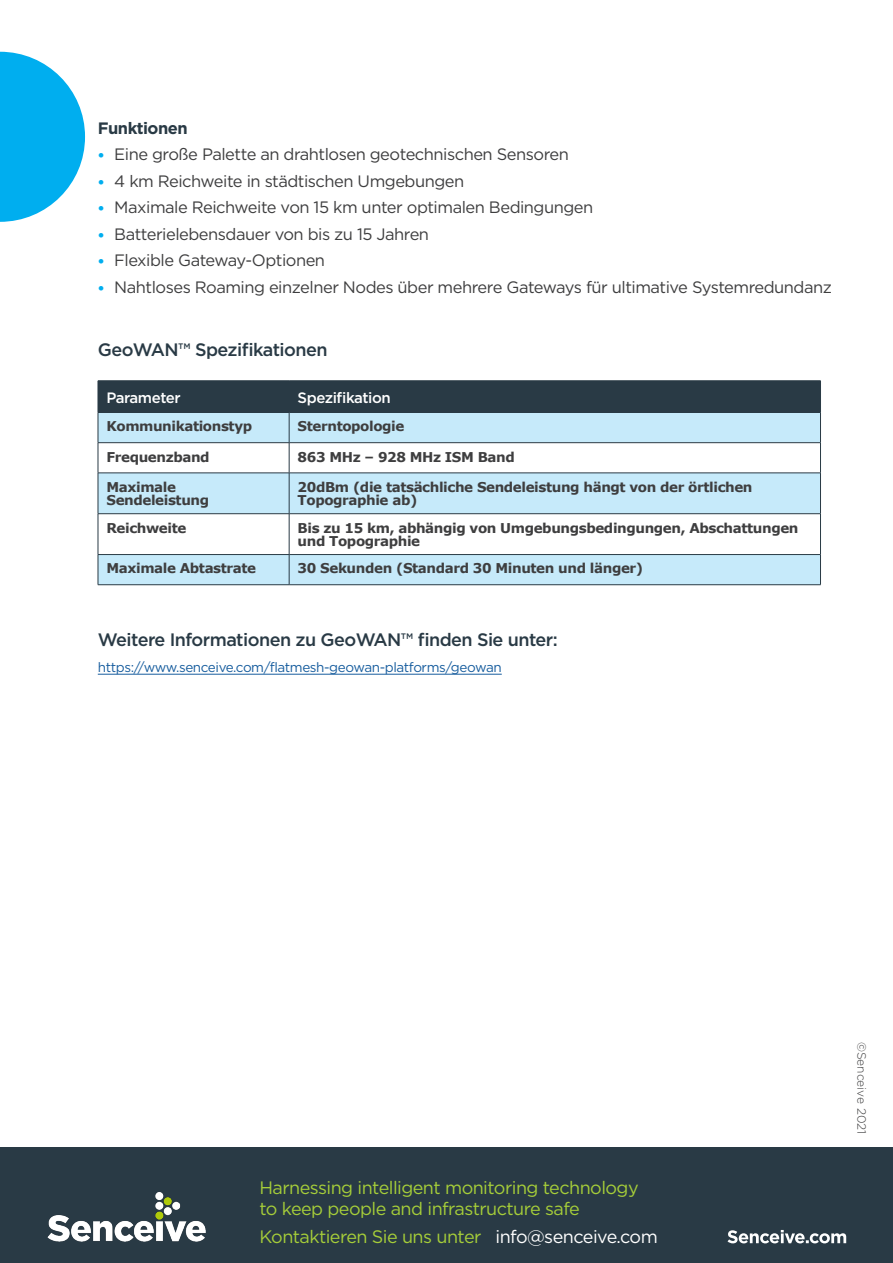
<style>
.page{position:relative;width:893px;height:1263px;background:#fff}
.page>*{position:absolute;margin:0;border:0;box-sizing:border-box;transform-origin:0 0}
.t1{font:18px/21px "Gotham";letter-spacing:-.03em;color:#a6ce39}
.t2{font:500 18px "Gotham";letter-spacing:-.03em;color:#293a45}
.t3{font:16.5px "Gotham";letter-spacing:-.03em;color:#3e3e3f}
.t4{font:700 16.5px "Gotham";letter-spacing:-.03em;color:#293a45}
.t5{font:500 15px "Gotham";letter-spacing:-.03em;color:#fff}
.t6{font:700 13.5px/13.5px "Verdana";letter-spacing:-.03em;color:#3e3e3f}
.t7{font:13.5px "Gotham";letter-spacing:-.03em;color:#175d9e}
.t8{font:300 12px "Gotham";color:#3e3e3f}
.s1{font-weight:900;font-size:13.5px;color:#00aeef}
.s2{color:#fff}
</style>
<div class="page">
<svg style="left:0;top:52px;width:85px;height:170px"></svg>
<div style="left:99px;top:555px;width:721px;height:29px;background:#c6eafa"></div>
<svg style="left:99px;top:443px;width:721px;height:111px"></svg>
<svg style="left:98px;top:381px;width:723px;height:61px;background:#748e9c"></svg>
<hr style="left:98px;top:443px;width:1px;height:30px;background:#293a45">
<hr style="left:98px;top:514px;width:1px;height:40px;background:#293a45">
<hr style="left:98px;top:442px;width:191px;height:1px;background:#293a45">
<hr style="left:98px;top:513px;width:191px;height:1px;background:#293a45">
<hr style="left:98px;top:584px;width:191px;height:1px;background:#293a45">
<hr style="left:289px;top:443px;width:1px;height:30px;background:#293a45">
<hr style="left:289px;top:514px;width:1px;height:40px;background:#293a45">
<hr style="left:289px;top:442px;width:532px;height:1px;background:#293a45">
<hr style="left:289px;top:513px;width:532px;height:1px;background:#293a45">
<hr style="left:289px;top:584px;width:532px;height:1px;background:#293a45">
<hr style="left:820px;top:443px;width:1px;height:30px;background:#293a45">
<hr style="left:820px;top:514px;width:1px;height:40px;background:#293a45">
<hr style="left:98px;top:473px;width:1px;height:40px;background:#293a45">
<svg style="left:98px;top:555px;width:1px;height:29px"></svg>
<hr style="left:98px;top:473px;width:191px;height:1px;background:#293a45">
<hr style="left:98px;top:554px;width:191px;height:1px;background:#293a45">
<hr style="left:289px;top:473px;width:1px;height:40px;background:#293a45">
<svg style="left:289px;top:555px;width:1px;height:29px"></svg>
<hr style="left:289px;top:473px;width:532px;height:1px;background:#293a45">
<hr style="left:289px;top:554px;width:532px;height:1px;background:#293a45">
<hr style="left:820px;top:473px;width:1px;height:40px;background:#293a45">
<svg style="left:820px;top:555px;width:1px;height:29px"></svg>
<hr style="left:98px;top:412px;width:191px;height:1px;background:#293a45">
<hr style="left:289px;top:412px;width:532px;height:1px;background:#293a45">
<hr style="left:98px;top:380px;width:191px;height:1px;background:#293a45">
<hr style="left:98px;top:381px;width:1px;height:31px;background:#293a45">
<hr style="left:289px;top:380px;width:532px;height:1px;background:#293a45">
<hr style="left:289px;top:381px;width:1px;height:31px;background:#293a45">
<hr style="left:820px;top:381px;width:1px;height:31px;background:#293a45">
<hr style="left:98px;top:674px;width:404px;height:1px;background:#175d9e">
<div style="left:0;top:1148px;width:893px;height:115px;background:#293a45"></div>
<svg style="left:727px;top:1230px;width:119px;height:13px"></svg>
<img style="left:47px;top:1192px;width:159px;height:50px">
<p class="t4" style="left:98px;top:117px;width:91px">Funktionen</p>
<p class="t3" style="left:98px;top:145px;width:473px"><span class="s1">•</span> Eine große Palette an drahtlosen geotechnischen Sensoren</p>
<p class="t3" style="left:98px;top:172px;width:368px"><span class="s1">•</span> 4 km Reichweite in städtischen Umgebungen</p>
<p class="t3" style="left:98px;top:198px;width:497px"><span class="s1">•</span> Maximale Reichweite von 15 km unter optimalen Bedingungen</p>
<p class="t3" style="left:98px;top:225px;width:333px"><span class="s1">•</span> Batterielebensdauer von bis zu 15 Jahren</p>
<p class="t3" style="left:98px;top:251px;width:229px"><span class="s1">•</span> Flexible Gateway-Optionen</p>
<p class="t3" style="left:98px;top:278px;width:736px"><span class="s1">•</span> Nahtloses Roaming einzelner Nodes über mehrere Gateways für ultimative Systemredundanz</p>
<p class="t2" style="left:98px;top:338px;width:231px">GeoWAN™ Spezifikationen</p>
<p class="t5" style="left:106px;top:387px;width:76px">Parameter</p>
<p class="t5" style="left:298px;top:387px;width:95px">Spezifikation</p>
<p class="t6" style="left:106px;top:419px;width:147px">Kommunikationstyp</p>
<p class="t6" style="left:298px;top:419px;width:108px">Sterntopologie</p>
<p class="t6" style="left:106px;top:450px;width:105px">Frequenzband</p>
<p class="t6" style="left:298px;top:450px;width:219px">863 MHz – 928 MHz ISM Band</p>
<p class="t6" style="left:106px;top:480px;width:104px">Maximale<br>Sendeleistung</p>
<p class="t6" style="left:298px;top:480px;width:456px">20dBm (die tatsächliche Sendeleistung hängt von der örtlichen<br>Topographie ab)</p>
<p class="t6" style="left:106px;top:521px;width:81px">Reichweite</p>
<p class="t6" style="left:298px;top:521px;width:502px">Bis zu 15 km, abhängig von Umgebungsbedingungen, Abschattungen und Topographie</p>
<p class="t6" style="left:106px;top:561px;width:151px">Maximale Abtastrate</p>
<p class="t6" style="left:298px;top:561px;width:347px">30 Sekunden (Standard 30 Minuten und länger)</p>
<p class="t2" style="left:98px;top:628px;width:462px">Weitere Informationen zu GeoWAN™ finden Sie unter:</p>
<p class="t7" style="left:98px;top:660px;width:405px">https://www.senceive.com/flatmesh-geowan-platforms/geowan</p>
<p class="t1" style="left:259px;top:1176px;width:381px">Harnessing intelligent monitoring technology to keep people and infrastructure safe</p>
<p class="t1" style="left:259px;top:1225px;width:400px">Kontaktieren Sie uns unter <span class="s2">info@senceive.com</span></p>
<p class="t8" style="left:869px;top:1042px;width:94px;rotate:90deg">©Senceive 2021</p>
</div>
